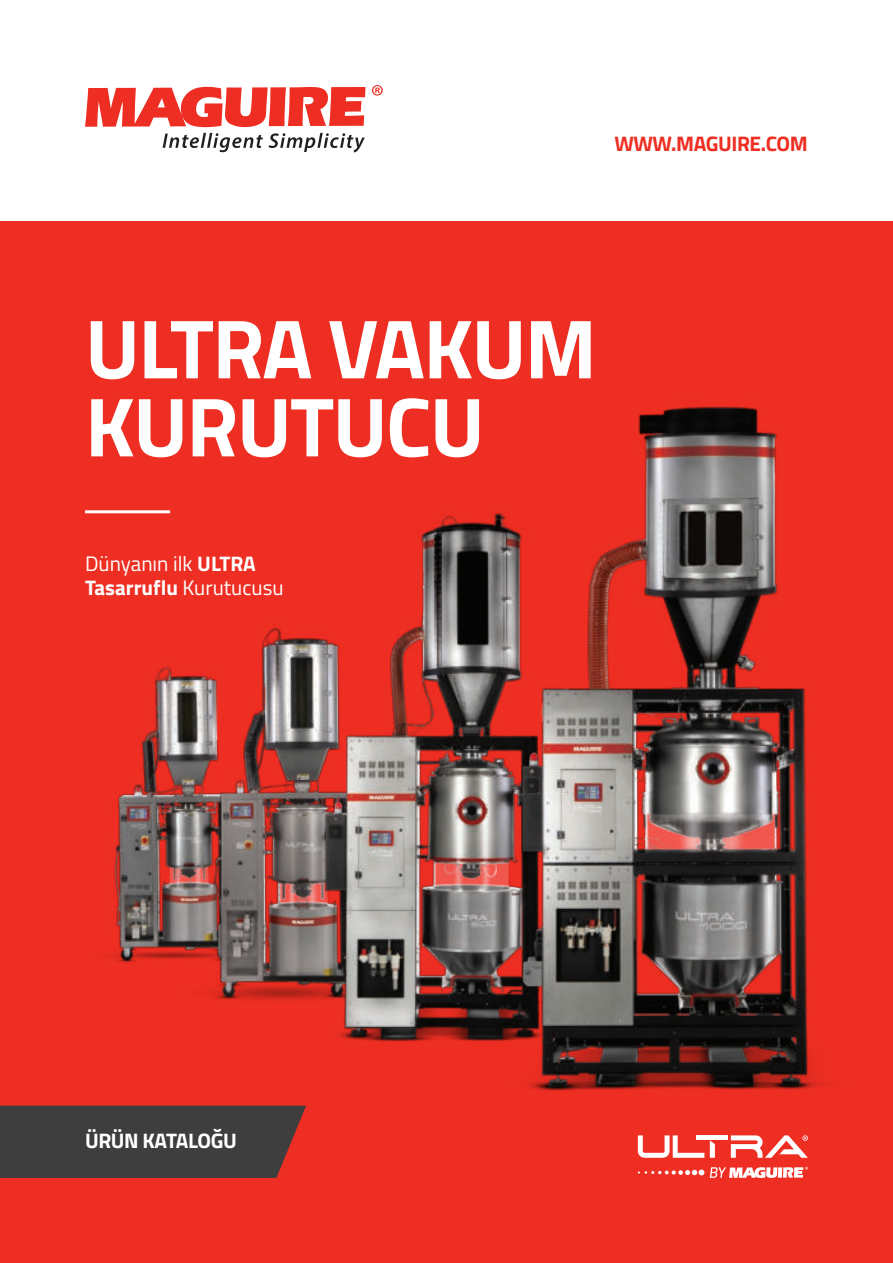
<style>
.page{position:relative;width:893px;height:1263px;background:#fff}
.page>*{position:absolute;margin:0;border:0;box-sizing:border-box;transform-origin:0 0}
.t1{font:700 84px/78px "Titillium Web";letter-spacing:-.02em;color:#fff}
.t2{font:21px/24px "Titillium Web";color:#fff}
.t3{font:700 21px "Titillium Web";letter-spacing:-.02em;color:#ee2e22}
.t4{font:700 21px "Titillium Web";letter-spacing:-.02em;color:#fff}
.s1{font-weight:700}
</style>
<div class="page">
<div style="left:0;top:221px;width:893px;height:1042px;background:#ee2e22"></div>
<img style="left:109px;top:672px;width:50px;height:291px">
<img style="left:159px;top:667px;width:54px;height:329px">
<img style="left:213px;top:627px;width:191px;height:415px">
<img style="left:404px;top:406px;width:424px;height:685px">
<svg style="left:638px;top:1135px;width:66px;height:23px"></svg>
<svg style="left:731px;top:1135px;width:77px;height:23px"></svg>
<svg style="left:710px;top:1140px;width:5px;height:18px"></svg>
<div style="left:696px;top:1135px;width:32px;height:5px;background:#fff"></div>
<svg style="left:710px;top:1167px;width:98px;height:11px"></svg>
<svg style="left:638px;top:1169px;width:66px;height:6px"></svg>
<svg style="left:85px;top:87px;width:280px;height:40px"></svg>
<svg style="left:372px;top:85px;width:11px;height:11px"></svg>
<svg style="left:163px;top:133px;width:100px;height:19px"></svg>
<svg style="left:269px;top:133px;width:96px;height:20px"></svg>
<hr style="left:85px;top:510px;width:85px;height:3px;background:#fff">
<div style="left:0;top:1106px;width:306px;height:72px;background:#3e3e3f"></div>
<p class="t3" style="left:614px;top:133px;width:195px">WWW.MAGUIRE.COM</p>
<h1 class="t1" style="left:85px;top:312px;width:513px">ULTRA VAKUM<br>KURUTUCU</h1>
<p class="t2" style="left:85px;top:550px;width:200px">Dünyanın ilk <span class="s1">ULTRA<br>Tasarruflu</span> Kurutucusu</p>
<p class="t4" style="left:85px;top:1124px;width:153px">ÜRÜN KATALOĞU</p>
</div>
